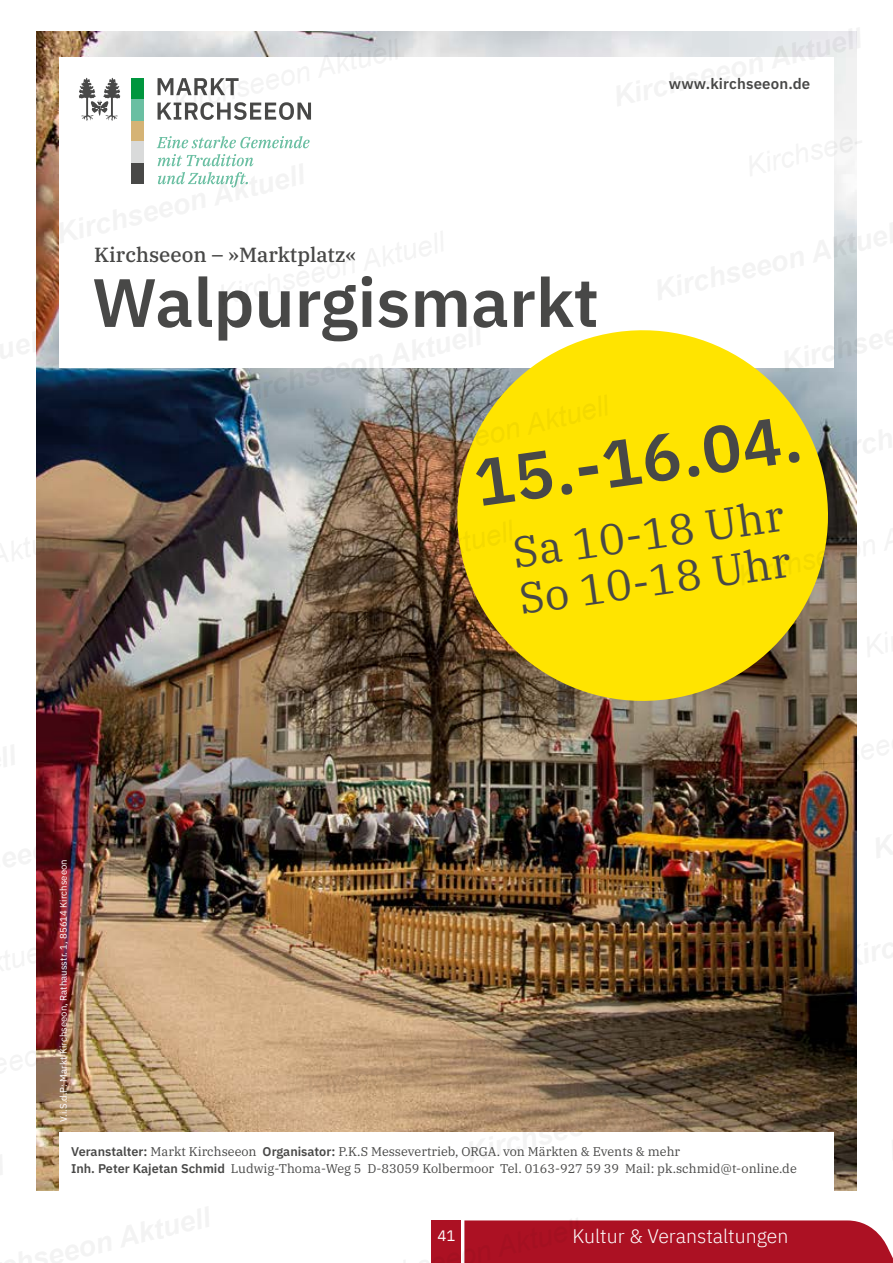
<style>
.page{position:relative;width:893px;height:1263px;background:#fff}
.page>*{position:absolute;margin:0;border:0;box-sizing:border-box;transform-origin:0 0}
.t1{font:600 68.25px "IBM Plex Sans";color:#484847}
.t2{font:600 66.15px "IBM Plex Sans";color:#484847}
.t3{font:43.35px/46.8px "IBM Plex Serif";color:#484847}
.t4{font:500 20.55px "IBM Plex Serif";color:#484847}
.t5{font:300 19.5px "IBM Plex Sans";color:#fff}
.t6{font:600 15px "IBM Plex Sans";letter-spacing:.01em;color:#484847}
.t7{font:15px "IBM Plex Sans";color:#fff}
.t8{font:12.6px/16.5px "IBM Plex Serif";color:#484847}
.t9{font:9.6px "IBM Plex Sans";letter-spacing:.005em;color:#fff}
.s1{font-size:68.1px}
.s2{font-family:"IBM Plex Sans";font-weight:600}
</style>
<div class="page">
<img style="left:37px;top:32px;width:819px;height:1158px">
<div style="left:59px;top:57px;width:774px;height:311px;background:#fff"></div>
<div style="left:131px;top:163px;width:13px;height:21px;background:#484847"></div>
<div style="left:131px;top:78px;width:13px;height:21px;background:#00963e"></div>
<div style="left:131px;top:120px;width:13px;height:22px;background:#d5b375"></div>
<div style="left:131px;top:99px;width:13px;height:21px;background:#6abfa2"></div>
<div style="left:131px;top:142px;width:13px;height:21px;background:#d9dada"></div>
<svg style="left:78px;top:77px;width:43px;height:44px"></svg>
<svg style="left:158px;top:102px;width:153px;height:18px"></svg>
<svg style="left:158px;top:78px;width:81px;height:17px"></svg>
<svg style="left:158px;top:172px;width:90px;height:15px"></svg>
<svg style="left:158px;top:154px;width:96px;height:12px"></svg>
<svg style="left:157px;top:136px;width:153px;height:12px"></svg>
<svg style="left:445px;top:318px;width:395px;height:395px;background:#e0cb2a"></svg>
<div style="left:59px;top:1132px;width:774px;height:58px;background:#fff"></div>
<div style="left:432px;top:1220px;width:29px;height:43px;background:#ac1123"></div>
<div style="left:464px;top:1220px;width:429px;height:43px;background:#ac1123"></div>
<h3 class="t4" style="left:94px;top:238px;width:264px">Kirchseeon – »Marktplatz«</h3>
<h1 class="t1" style="left:92px;top:249px;width:508px">Walpurgism<span class="s1">arkt</span></h1>
<p class="t6" style="left:669px;top:72px;width:143px">www.kirchseeon.de</p>
<p class="t9" style="left:56px;top:1122px;width:264px;rotate:-90deg">V.i.S.d.P: Markt Kirchseeon, Rathausstr. 1, 85614 Kirchseeon</p>
<h2 class="t2" style="left:467px;top:432px;width:331px;rotate:-8deg">15.-16.04.</h2>
<h3 class="t3" style="left:509px;top:526px;width:275px;rotate:-8deg">Sa 10-18 Uhr<br>So 10-18 Uhr</h3>
<p class="t8" style="left:71px;top:1143px;width:727px"><span class="s2">Veranstalter:</span> Markt Kirchseeon <span class="s2">Organisator:</span> P.K.S Messevertrieb, ORGA. von Märkten &amp; Events &amp; mehr<br><span class="s2">Inh. Peter Kajetan Schmid</span> Ludwig-Thoma-Weg 5 D-83059 Kolbermoor Tel. 0163-927 59 39 Mail: pk.schmid@t-online.de</p>
<p class="t7" style="left:438px;top:1224px;width:19px">41</p>
<h3 class="t5" style="left:572px;top:1222px;width:217px">Kultur &amp; Veranstaltungen</h3>
</div>
